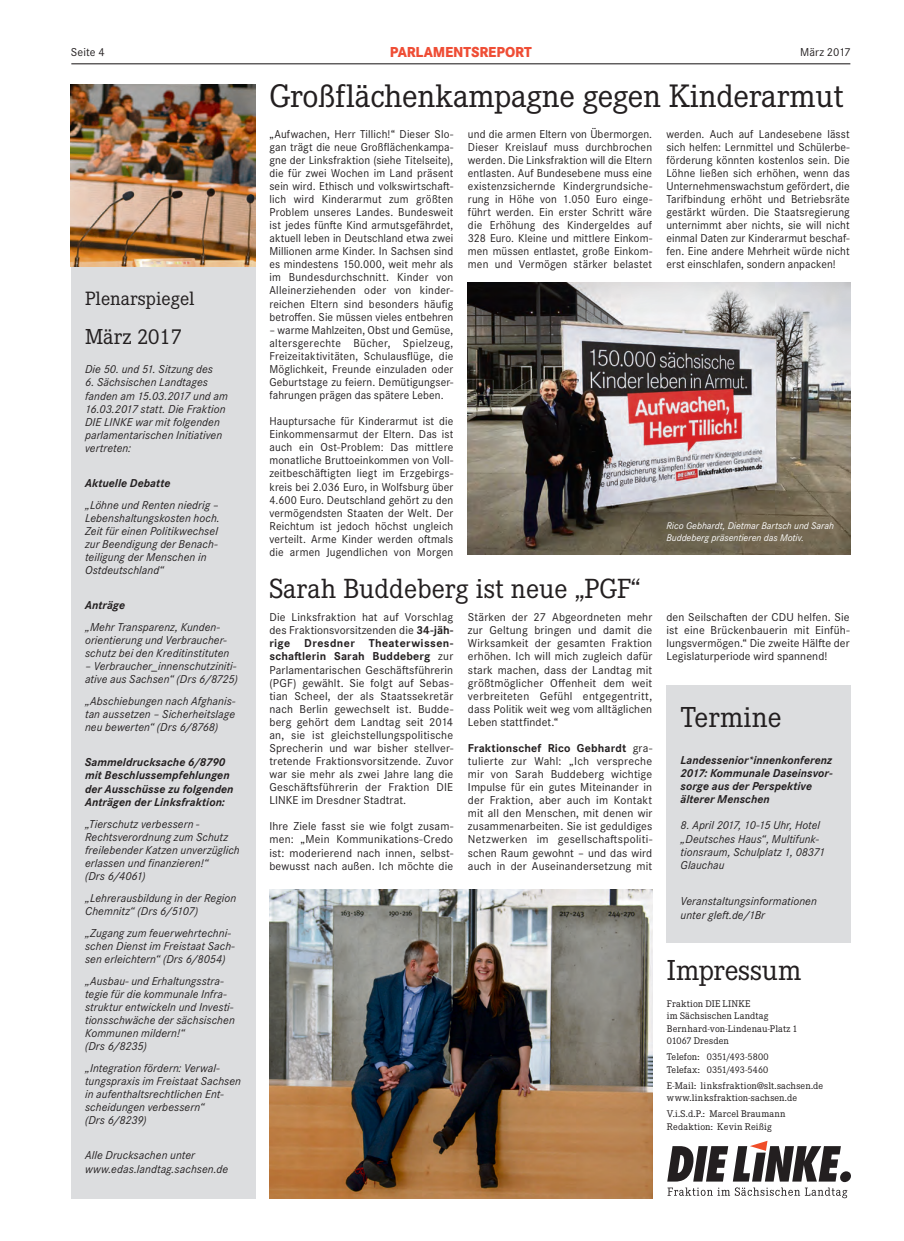
<style>
.page{position:relative;width:904px;height:1241px;background:#fff}
.page>*{position:absolute;margin:0;border:0;box-sizing:border-box;transform-origin:0 0}
.t1{font:33.75px "Corporate E Pro";letter-spacing:-.01em;color:#231f20}
.t2{font:30px "Corporate E Pro";color:#231f20}
.t3{font:28.75px "Corporate E Pro";color:#231f20}
.t4{font:22.5px "Corporate E Pro";color:#231f20}
.t5{font:20px "Corporate E Pro";color:#231f20}
.t6{font:800 15px "Corporate S Pro";letter-spacing:-.01em;color:#ef4d35;scale:.92 1}
.t7{font:11.88px/13.1px "Corporate S Pro";letter-spacing:.01em;color:#231f20;text-align:justify}
.t8{font:italic 11.88px/13px "Corporate S Pro";letter-spacing:.005em;color:#231f20}
.t9{font:italic 700 11.88px/13px "Corporate S Pro";letter-spacing:.005em;color:#231f20}
.t10{font:10px/12.5px "Corporate E Pro";letter-spacing:.015em;color:#231f20}
.t11{font:italic 10px/12.5px "Corporate S Pro";color:#fff}
.s1{font-weight:700}
</style>
<div class="page">
<hr style="left:71px;top:63px;width:779px;height:1px;background:#231f20">
<svg style="left:667px;top:1140px;width:184px;height:41px"></svg>
<svg style="left:667px;top:1187px;width:180px;height:10px"></svg>
<div style="left:71px;top:89px;width:184px;height:1109px;background:#dcdddf"></div>
<img style="left:71px;top:84px;width:184px;height:182px">
<div style="left:666px;top:721px;width:185px;height:220px;background:#dcdddf"></div>
<div style="left:666px;top:685px;width:184px;height:52px;background:#dcdddf"></div>
<img style="left:467px;top:283px;width:383px;height:272px">
<img style="left:269px;top:889px;width:383px;height:309px">
<p class="t7" style="left:71px;top:44px;width:35px">Seite 4</p>
<p class="t6" style="left:390px;top:40px;width:156px">PARLAMENTSREPORT</p>
<p class="t7" style="left:800px;top:44px;width:52px">März 2017</p>
<h3 class="t5" style="left:85px;top:285px;width:111px">Plenarspiegel</h3>
<h3 class="t4" style="left:85px;top:321px;width:98px">März 2017</h3>
<p class="t8" style="left:85px;top:362px;width:129px">Die 50. und 51. Sitzung des</p>
<p class="t8" style="left:85px;top:375px;width:144px">6. Sächsischen Landtages fanden am 15.03.2017 und am<br>16.03.2017 statt. Die Fraktion<br>DIE LINKE war mit folgenden parlamentarischen Initiativen vertreten:</p>
<p class="t9" style="left:85px;top:475px;width:87px">Aktuelle Debatte</p>
<p class="t8" style="left:85px;top:497px;width:136px">„Löhne und Renten niedrig –<br>Lebenshaltungskosten hoch.<br>Zeit für einen Politikwechsel zur Beendigung der Benach&shy;teiligung der Menschen in<br>Ostdeutschland“</p>
<p class="t9" style="left:85px;top:597px;width:42px">Anträge</p>
<p class="t8" style="left:85px;top:619px;width:146px">„Mehr Transparenz, Kunden&shy;orientierung und Verbraucher&shy;schutz bei den Kreditinstituten</p>
<p class="t8" style="left:85px;top:659px;width:154px">– Verbraucher_innenschutziniti&shy;ative aus Sachsen“ (Drs 6/8725)</p>
<p class="t8" style="left:85px;top:693px;width:152px;text-align:justify">„Abschiebungen nach Afghanis&shy;tan aussetzen – Sicherheitslage neu bewerten“ (Drs 6/8768)</p>
<p class="t9" style="left:85px;top:755px;width:150px">Sammeldrucksache 6/8790 mit Beschlussempfehlungen der Ausschüsse zu folgenden<br>Anträgen der Linksfraktion:</p>
<p class="t8" style="left:85px;top:816px;width:156px">„Tierschutz verbessern -<br>Rechtsverordnung zum Schutz freilebender Katzen unverzüglich erlassen und finanzieren!“<br>(Drs 6/4061)</p>
<p class="t8" style="left:85px;top:890px;width:153px">„Lehrerausbildung in der Region<br>Chemnitz“ (Drs 6/5107)</p>
<p class="t8" style="left:85px;top:925px;width:151px">„Zugang zum feuerwehrtechni&shy;schen Dienst im Freistaat Sach&shy;sen erleichtern“ (Drs 6/8054)</p>
<p class="t8" style="left:85px;top:973px;width:151px">„Ausbau- und Erhaltungsstra&shy;tegie für die kommunale Infra&shy;struktur entwickeln und Investi&shy;tionsschwäche der sächsischen<br>Kommunen mildern!“<br>(Drs 6/8235)</p>
<p class="t8" style="left:85px;top:1060px;width:157px">„Integration fördern: Verwal&shy;tungspraxis im Freistaat Sachsen in aufenthaltsrechtlichen Ent&shy;scheidungen verbessern“<br>(Drs 6/8239)</p>
<p class="t8" style="left:85px;top:1147px;width:145px">Alle Drucksachen unter www.edas.landtag.sachsen.de</p>
<h1 class="t1" style="left:269px;top:73px;width:576px">Großflächenkampagne gegen Kinderarmut</h1>
<p class="t7" style="left:269px;top:126px;width:185px">„Aufwachen, Herr Tillich!“ Dieser Slo&shy;gan trägt die neue Großflächenkampa&shy;gne der Linksfraktion (siehe Titelseite), die für zwei Wochen im Land präsent sein wird. Ethisch und volkswirtschaft&shy;lich wird Kinderarmut zum größten Problem unseres Landes. Bundesweit ist jedes fünfte Kind armutsgefährdet, aktuell leben in Deutschland etwa zwei Millionen arme Kinder. In Sachsen sind es mindestens 150.000, weit mehr als im Bundesdurchschnitt. Kinder von Alleinerziehenden oder von kinder&shy;reichen Eltern sind besonders häufig betroffen. Sie müssen vieles entbehren</p>
<p class="t7" style="left:269px;top:322px;width:185px">– warme Mahlzeiten, Obst und Gemüse, altersgerechte Bücher, Spielzeug, Freizeitaktivitäten, Schulausflüge, die Möglichkeit, Freunde einzuladen oder Geburtstage zu feiern. Demütigungser&shy;fahrungen prägen das spätere Leben.</p>
<p class="t7" style="left:269px;top:414px;width:185px">Hauptursache für Kinderarmut ist die Einkommensarmut der Eltern. Das ist auch ein Ost-Problem: Das mittlere monatliche Bruttoeinkommen von Voll&shy;zeitbeschäftigten liegt im Erzgebirgs&shy;kreis bei 2.036 Euro, in Wolfsburg über 4.600 Euro. Deutschland gehört zu den vermögendsten Staaten der Welt. Der Reichtum ist jedoch höchst ungleich verteilt. Arme Kinder werden oftmals die armen Jugendlichen von Morgen</p>
<p class="t7" style="left:468px;top:126px;width:186px">und die armen Eltern von Übermorgen.<br>Dieser Kreislauf muss durchbrochen werden. Die Linksfraktion will die Eltern entlasten. Auf Bundesebene muss eine existenzsichernde Kindergrundsiche&shy;rung in Höhe von 1.050 Euro einge&shy;führt werden. Ein erster Schritt wäre die Erhöhung des Kindergeldes auf 328 Euro. Kleine und mittlere Einkom&shy;men müssen entlastet, große Einkom&shy;men und Vermögen stärker belastet</p>
<p class="t7" style="left:666px;top:126px;width:185px">werden. Auch auf Landesebene lässt sich helfen: Lernmittel und Schülerbe&shy;förderung könnten kostenlos sein. Die Löhne ließen sich erhöhen, wenn das Unternehmenswachstum gefördert, die Tarifbindung erhöht und Betriebsräte gestärkt würden. Die Staatsregierung unternimmt aber nichts, sie will nicht einmal Daten zur Kinderarmut beschaf&shy;fen. Eine andere Mehrheit würde nicht erst einschlafen, sondern anpacken!</p>
<p class="t11" style="left:666px;top:518px;width:169px">Rico Gebhardt, Dietmar Bartsch und Sarah<br>Buddeberg präsentieren das Motiv.</p>
<h3 class="t3" style="left:269px;top:568px;width:373px">Sarah Buddeberg ist neue „PGF“</h3>
<p class="t7" style="left:269px;top:609px;width:185px">Die Linksfraktion hat auf Vorschlag des Fraktionsvorsitzenden die <span class="s1">34-jäh&shy;rige Dresdner Theaterwissen&shy;schaftlerin Sarah Buddeberg</span> zur Parlamentarischen Geschäftsführerin (PGF) gewählt. Sie folgt auf Sebas&shy;tian Scheel, der als Staatssekretär nach Berlin gewechselt ist. Budde&shy;berg gehört dem Landtag seit 2014 an, sie ist gleichstellungspolitische Sprecherin und war bisher stellver&shy;tretende Fraktionsvorsitzende. Zuvor war sie mehr als zwei Jahre lang die Geschäftsführerin der Fraktion DIE LINKE im Dresdner Stadtrat.</p>
<p class="t7" style="left:269px;top:818px;width:185px">Ihre Ziele fasst sie wie folgt zusam&shy;men: „Mein Kommunikations-Credo ist: moderierend nach innen, selbst&shy;bewusst nach außen. Ich möchte die</p>
<p class="t7" style="left:468px;top:609px;width:186px">Stärken der 27 Abgeordneten mehr zur Geltung bringen und damit die Wirksamkeit der gesamten Fraktion erhöhen. Ich will mich zugleich dafür stark machen, dass der Landtag mit größtmöglicher Offenheit dem weit verbreiteten Gefühl entgegentritt, dass Politik weit weg vom alltäglichen Leben stattfindet.“</p>
<p class="t7" style="left:468px;top:740px;width:186px"><span class="s1">Fraktionschef Rico Gebhardt</span> gra&shy;tulierte zur Wahl: „Ich verspreche mir von Sarah Buddeberg wichtige Impulse für ein gutes Miteinander in der Fraktion, aber auch im Kontakt mit all den Menschen, mit denen wir zusammenarbeiten. Sie ist geduldiges Netzwerken im gesellschaftspoliti&shy;schen Raum gewohnt – und das wird auch in der Auseinandersetzung mit</p>
<p class="t7" style="left:666px;top:609px;width:185px">den Seilschaften der CDU helfen. Sie ist eine Brückenbauerin mit Einfüh&shy;lungsvermögen.“ Die zweite Hälfte der Legislaturperiode wird spannend!</p>
<h2 class="t2" style="left:680px;top:696px;width:102px">Termine</h2>
<p class="t9" style="left:680px;top:752px;width:153px">Landessenior*innenkonferenz<br>2017: Kommunale Daseinsvor&shy;sorge aus der Perspektive älterer Menschen</p>
<p class="t8" style="left:680px;top:818px;width:146px">8. April 2017, 10-15 Uhr, Hotel „Deutsches Haus“, Multifunk&shy;tionsraum, Schulplatz 1, 08371<br>Glauchau</p>
<p class="t8" style="left:680px;top:894px;width:138px">Veranstaltungsinformationen unter gleft.de/1Br</p>
<h2 class="t2" style="left:667px;top:949px;width:136px">Impressum</h2>
<p class="t10" style="left:667px;top:996px;width:132px">Fraktion DIE LINKE<br>im Sächsischen Landtag<br>Bernhard-von-Lindenau-Platz 1<br>01067 Dresden</p>
<p class="t10" style="left:667px;top:1049px;width:103px">Telefon: 0351/493-5800<br>Telefax: 0351/493-5460</p>
<p class="t10" style="left:667px;top:1078px;width:158px">E-Mail: linksfraktion@slt.sachsen.de www.linksfraktion-sachsen.de</p>
<p class="t10" style="left:667px;top:1106px;width:120px">V.i.S.d.P.: Marcel Braumann<br>Redaktion: Kevin Reißig</p>
</div>
